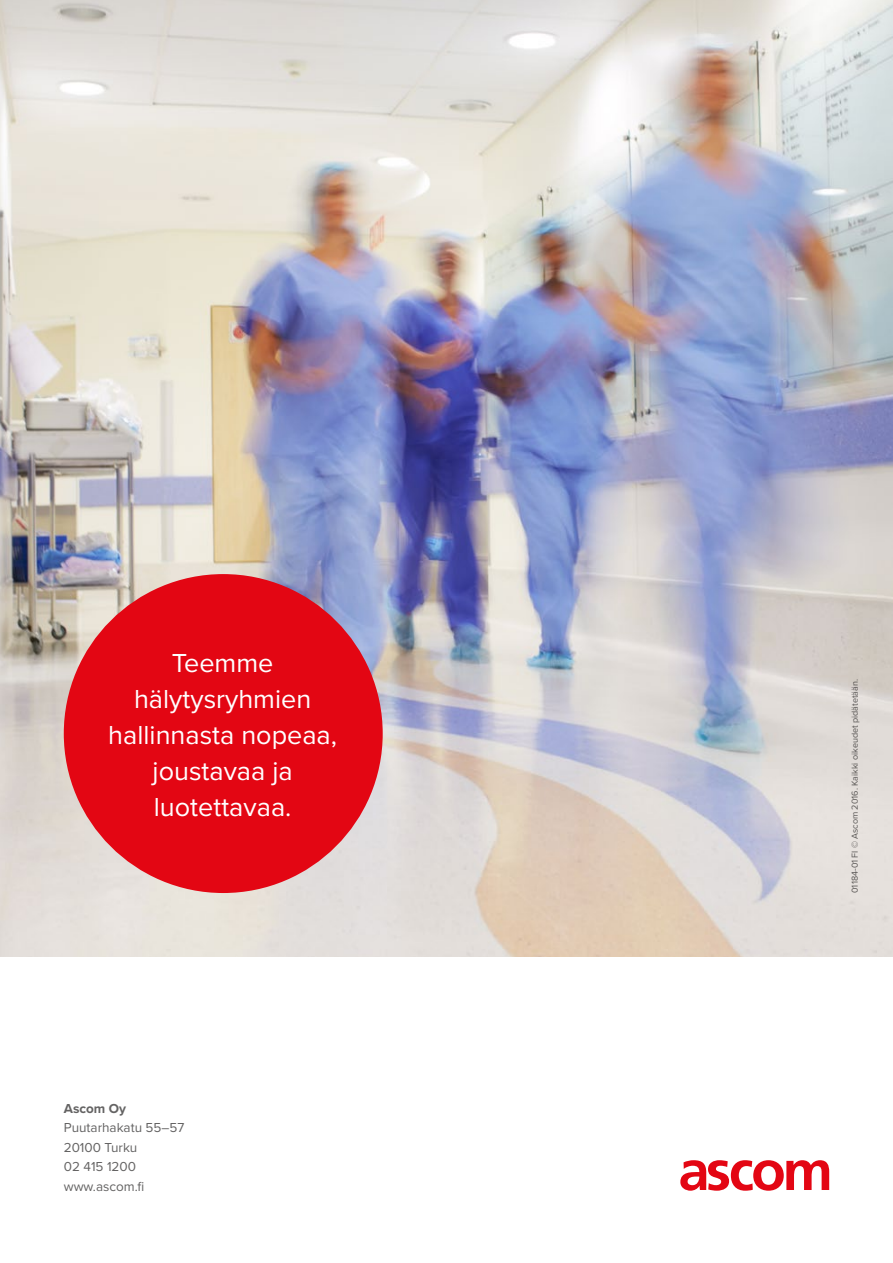
<style>
.page{position:relative;width:893px;height:1263px;background:#fff}
.page>*{position:absolute;margin:0;border:0;box-sizing:border-box;transform-origin:0 0}
.t1{font:27px/36px "Proxima Nova";color:#fff;text-align:center}
.t2{font:13.5px/19.5px "Proxima Nova";color:#646363}
.t3{font:700 13.5px "Proxima Nova";color:#646363}
.t4{font:9px "Proxima Nova";color:#646363}
</style>
<div class="page">
<img style="left:0;top:0;width:893px;height:957px">
<svg style="left:680px;top:1160px;width:149px;height:31px"></svg>
<div style="left:64px;top:574px;width:319px;height:319px;background:#e30613;border-radius:50%"></div>
<p class="t1" style="left:108px;top:646px;width:230px">Teemme hälytysryhmien hallinnasta nopeaa, joustavaa ja luotettavaa.</p>
<p class="t3" style="left:64px;top:1100px;width:64px">Ascom Oy</p>
<p class="t2" style="left:64px;top:1118px;width:122px">Puutarhakatu 55–57<br>20100 Turku<br>02 415 1200 www.ascom.fi</p>
<p class="t4" style="left:849px;top:893px;width:215px;rotate:-90deg">01184-01 FI © Ascom 2016. Kaikki oikeudet pidätetään.</p>
</div>
